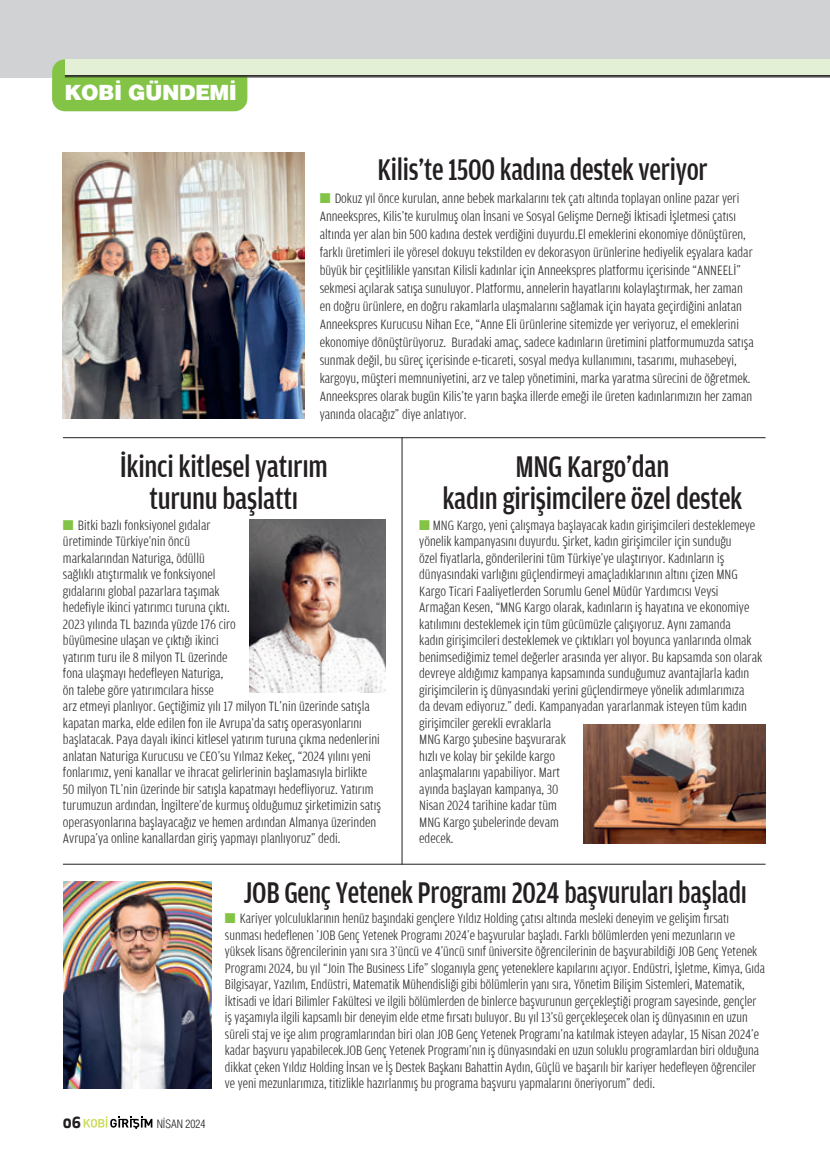
<style>
.page{position:relative;width:830px;height:1171px;background:#fff}
.page>*{position:absolute;margin:0;border:0;box-sizing:border-box;transform-origin:0 0}
.t1{font:500 condensed 31.5px/31.5px "Amplitude Aubi 3";letter-spacing:-.01em;color:#231f20;text-align:center;scale:.94 1}
.t2{font:500 condensed 31.5px "Amplitude Aubi 3";letter-spacing:-.01em;color:#231f20;scale:.9 1}
.t3{font:500 condensed 31.5px "Amplitude Aubi 3";letter-spacing:-.01em;color:#231f20;scale:.91 1}
.t4{font:900 21px "Helveticam";letter-spacing:-.025em;color:#fff}
.t5{font:700 15px "Apex New";color:#231f20}
.t6{font:300 condensed 14.25px/16.5px "Amplitude Aubi 3";color:#231f20}
.t7{font:300 11.25px "Helveticam Cond";color:#231f20}
.s1{color:#83c447}
</style>
<div class="page">
<div style="left:0;top:0;width:830px;height:78px;background:#d1d2d4"></div>
<svg style="left:84px;top:1116px;width:68px;height:12px"></svg>
<div style="left:52px;top:59px;width:195px;height:52px;background:#83c447;border-radius:13px"></div>
<div style="left:65px;top:59px;width:765px;height:17px;background:#e3f0d5"></div>
<hr style="left:65px;top:75px;width:765px;height:1px;background:#231f20">
<hr style="left:65px;top:76px;width:765px;height:1px;background:#231f20">
<hr style="left:63px;top:437px;width:702px;height:1px;background:#231f20">
<hr style="left:63px;top:863px;width:702px;height:1px;background:#231f20">
<img style="left:583px;top:724px;width:182px;height:119px">
<img style="left:249px;top:519px;width:137px;height:173px">
<hr style="left:401px;top:437px;width:1px;height:427px;background:#231f20">
<img style="left:63px;top:153px;width:241px;height:266px">
<img style="left:63px;top:881px;width:149px;height:207px">
<p class="t4" style="left:64px;top:79px;width:174px">KOBİ GÜNDEMİ</p>
<p class="t3" style="left:377px;top:153px;width:364px">Kilis’te 1500 kadına destek veriyor</p>
<p class="t6" style="left:320px;top:189px;width:435px;line-height:18px"><span class="s1">■</span> Dokuz yıl önce kurulan, anne bebek markalarını tek çatı altında toplayan online pazar yeri Anneekspres, Kilis’te kurulmuş olan İnsani ve Sosyal Gelişme Derneği İktisadi İşletmesi çatısı altında yer alan bin 500 kadına destek verdiğini duyurdu.El emeklerini ekonomiye dönüştüren, farklı üretimleri ile yöresel dokuyu tekstilden ev dekorasyon ürünlerine hediyelik eşyalara kadar büyük bir çeşitlilikle yansıtan Kilisli kadınlar için Anneekspres platformu içerisinde “ANNEELİ” sekmesi açılarak satışa sunuluyor. Platformu, annelerin hayatlarını kolaylaştırmak, her zaman en doğru ürünlere, en doğru rakamlarla ulaşmalarını sağlamak için hayata geçirdiğini anlatan Anneekspres Kurucusu Nihan Ece, “Anne Eli ürünlerine sitemizde yer veriyoruz, el emeklerini ekonomiye dönüştürüyoruz. Buradaki amaç, sadece kadınların üretimini platformumuzda satışa sunmak değil, bu süreç içerisinde e-ticareti, sosyal medya kullanımını, tasarımı, muhasebeyi, kargoyu, müşteri memnuniyetini, arz ve talep yönetimini, marka yaratma sürecini de öğretmek.<br>Anneekspres olarak bugün Kilis’te yarın başka illerde emeği ile üreten kadınlarımızın her zaman yanında olacağız” diye anlatıyor.</p>
<p class="t1" style="left:120px;top:451px;width:223px">İkinci kitlesel yatırım turunu başlattı</p>
<p class="t6" style="left:63px;top:516px;width:319px"><span class="s1">■</span> Bitki bazlı fonksiyonel gıdalar<br>üretiminde Türkiye’nin öncü<br>markalarından Naturiga, ödüllü<br>sağlıklı atıştırmalık ve fonksiyonel<br>gıdalarını global pazarlara taşımak<br>hedefiyle ikinci yatırımcı turuna çıktı.<br>2023 yılında TL bazında yüzde 176 ciro<br>büyümesine ulaşan ve çıktığı ikinci<br>yatırım turu ile 8 milyon TL üzerinde<br>fona ulaşmayı hedefleyen Naturiga,<br>ön talebe göre yatırımcılara hisse<br>arz etmeyi planlıyor. Geçtiğimiz yılı 17 milyon TL’nin üzerinde satışla kapatan marka, elde edilen fon ile Avrupa’da satış operasyonlarını başlatacak. Paya dayalı ikinci kitlesel yatırım turuna çıkma nedenlerini anlatan Naturiga Kurucusu ve CEO’su Yılmaz Kekeç, “2024 yılını yeni fonlarımız, yeni kanallar ve ihracat gelirlerinin başlamasıyla birlikte 50 milyon TL’nin üzerinde bir satışla kapatmayı hedefliyoruz. Yatırım turumuzun ardından, İngiltere’de kurmuş olduğumuz şirketimizin satış operasyonlarına başlayacağız ve hemen ardından Almanya üzerinden Avrupa’ya online kanallardan giriş yapmayı planlıyoruz” dedi.</p>
<p class="t1" style="left:442px;top:451px;width:321px">MNG Kargo’dan<br>kadın girişimcilere özel destek</p>
<p class="t6" style="left:419px;top:516px;width:344px"><span class="s1">■</span> MNG Kargo, yeni çalışmaya başlayacak kadın girişimcileri desteklemeye yönelik kampanyasını duyurdu. Şirket, kadın girişimciler için sunduğu<br>özel fiyatlarla, gönderilerini tüm Türkiye’ye ulaştırıyor. Kadınların iş dünyasındaki varlığını güçlendirmeyi amaçladıklarının altını çizen MNG Kargo Ticari Faaliyetlerden Sorumlu Genel Müdür Yardımcısı Veysi Armağan Kesen, “MNG Kargo olarak, kadınların iş hayatına ve ekonomiye katılımını desteklemek için tüm gücümüzle çalışıyoruz. Aynı zamanda<br>kadın girişimcileri desteklemek ve çıktıkları yol boyunca yanlarında olmak benimsediğimiz temel değerler arasında yer alıyor. Bu kapsamda son olarak devreye aldığımız kampanya kapsamında sunduğumuz avantajlarla kadın girişimcilerin iş dünyasındaki yerini güçlendirmeye yönelik adımlarımıza<br>da devam ediyoruz.” dedi. Kampanyadan yararlanmak isteyen tüm kadın girişimciler gerekli evraklarla<br>MNG Kargo şubesine başvurarak<br>hızlı ve kolay bir şekilde kargo<br>anlaşmalarını yapabiliyor. Mart<br>ayında başlayan kampanya, 30<br>Nisan 2024 tarihine kadar tüm<br>MNG Kargo şubelerinde devam<br>edecek.</p>
<p class="t5" style="left:63px;top:1110px;width:20px">06</p>
<p class="t7" style="left:157px;top:1116px;width:50px">NİSAN 2024</p>
<p class="t2" style="left:243px;top:874px;width:561px">JOB Genç Yetenek Programı 2024 başvuruları başladı</p>
<p class="t6" style="left:225px;top:910px;width:541px"><span class="s1">■</span> Kariyer yolculuklarının henüz başındaki gençlere Yıldız Holding çatısı altında mesleki deneyim ve gelişim fırsatı sunması hedeflenen ’JOB Genç Yetenek Programı 2024’e başvurular başladı. Farklı bölümlerden yeni mezunların ve yüksek lisans öğrencilerinin yanı sıra 3’üncü ve 4’üncü sınıf üniversite öğrencilerinin de başvurabildiği JOB Genç Yetenek Programı 2024, bu yıl “Join The Business Life” sloganıyla genç yeteneklere kapılarını açıyor. Endüstri, İşletme, Kimya, Gıda Bilgisayar, Yazılım, Endüstri, Matematik Mühendisliği gibi bölümlerin yanı sıra, Yönetim Bilişim Sistemleri, Matematik, İktisadi ve İdari Bilimler Fakültesi ve ilgili bölümlerden de binlerce başvurunun gerçekleştiği program sayesinde, gençler iş yaşamıyla ilgili kapsamlı bir deneyim elde etme fırsatı buluyor. Bu yıl 13’sü gerçekleşecek olan iş dünyasının en uzun süreli staj ve işe alım programlarından biri olan JOB Genç Yetenek Programı’na katılmak isteyen adaylar, 15 Nisan 2024’e kadar başvuru yapabilecek.JOB Genç Yetenek Programı’nın iş dünyasındaki en uzun soluklu programlardan biri olduğuna dikkat çeken Yıldız Holding İnsan ve İş Destek Başkanı Bahattin Aydın, Güçlü ve başarılı bir kariyer hedefleyen öğrenciler ve yeni mezunlarımıza, titizlikle hazırlanmış bu programa başvuru yapmalarını öneriyorum” dedi.</p>
</div>
